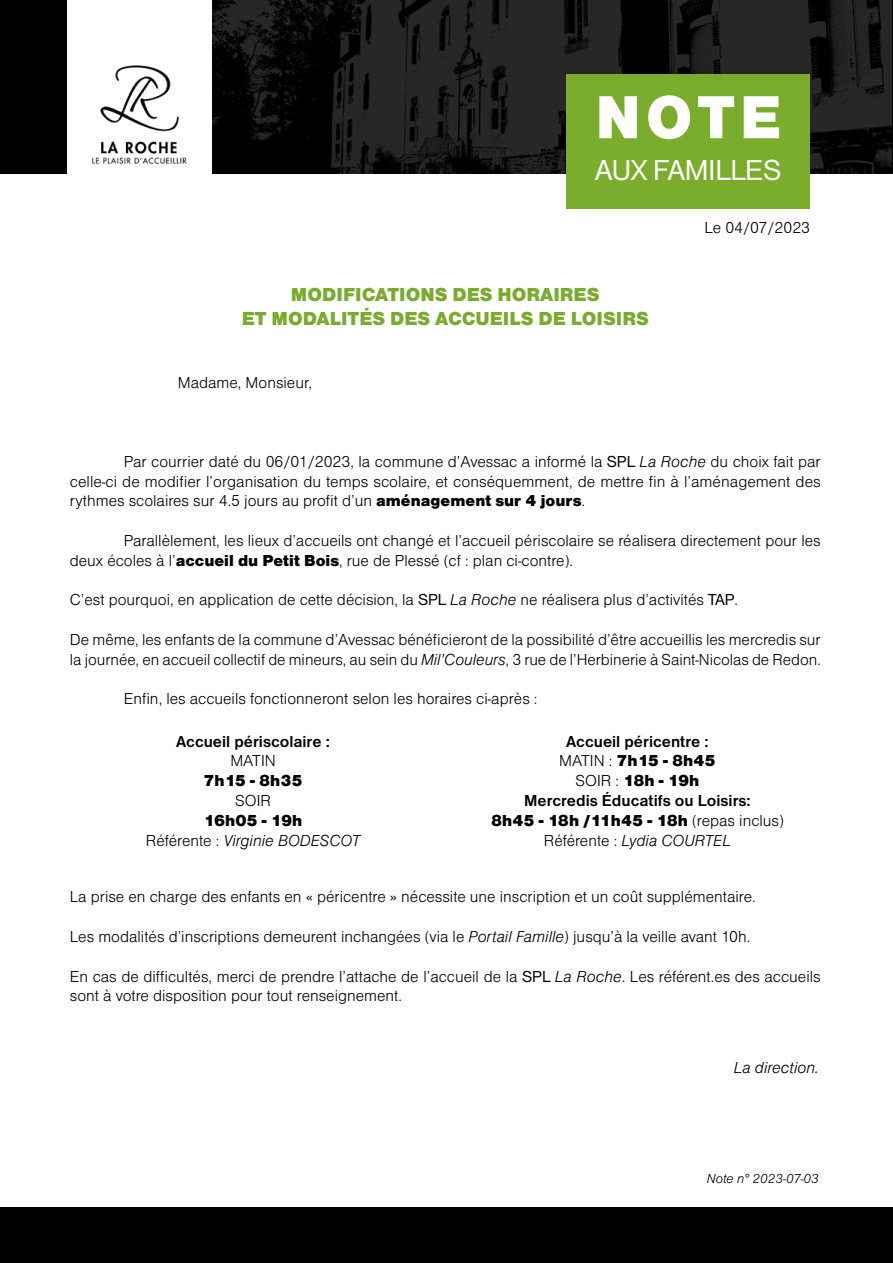
<style>
.page{position:relative;width:893px;height:1263px;background:#fff}
.page>*{position:absolute;margin:0;border:0;box-sizing:border-box;transform-origin:0 0}
.t1{font:63px "Nimbus Sans DOT Blac";color:#fff}
.t2{font:30px "Nimbus Sans DOT";color:#fff}
.t3{font:19.5px "Nimbus Sans DOT Blac";color:#79ac2c}
.t4{font:16.5px/19.8px "Nimbus Sans DOT Ligh";color:#000}
.t5{font:16.5px "Nimbus Sans DOT Blac";color:#000}
.t6{font:700 16.5px "Nimbus Sans DOT";color:#000}
.t7{font:16.5px "Nimbus Sans DOT Ligh Ital";color:#000}
.t8{font:13.5px "Nimbus Sans DOT Ligh Ital";color:#000}
.s1{font-family:"Nimbus Sans DOT"}
.s2{font-family:"Nimbus Sans DOT Ligh Ital"}
.s3{font-family:"Nimbus Sans DOT Blac"}
.s4{font-family:"Nimbus Sans DOT Ligh"}
</style>
<div class="page">
<div style="left:0;top:0;width:893px;height:173px;background:#000"></div>
<svg style="left:212px;top:0;width:680px;height:173px;fill:#222"></svg>
<div style="left:67px;top:0;width:145px;height:179px;background:#fff"></div>
<img style="left:60px;top:36px;width:160px;height:138px">
<div style="left:567px;top:75px;width:243px;height:134px;background:#79ad2b"></div>
<div style="left:0;top:1208px;width:893px;height:55px;background:#000"></div>
<p class="t1" style="left:595px;top:80px;width:188px">NOTE</p>
<p class="t2" style="left:595px;top:153px;width:188px">AUX FAMILLES</p>
<p class="t3" style="left:291px;top:283px;width:310px">MODIFICATIONS DES HORAIRES</p>
<p class="t3" style="left:242px;top:307px;width:409px">ET MODALITÉS DES ACCUEILS DE LOISIRS</p>
<p class="t4" style="left:178px;top:372px;width:136px">Madame, Monsieur,</p>
<p class="t4" style="left:704px;top:218px;width:107px">Le 04/07/2023</p>
<p class="t4" style="left:70px;top:452px;width:752px;text-align:justify;text-indent:54px">Par courrier daté du 06/01/2023, la commune d’Avessac a informé la <span class="s1">SPL</span> <span class="s2">La Roche</span> du choix fait par celle-ci de modifier l’organisation du temps scolaire, et conséquemment, de mettre fin à l’aménagement des rythmes scolaires sur 4.5 jours au profit d’un <span class="s3">aménagement sur 4 jours</span>.</p>
<p class="t4" style="left:70px;top:531px;width:752px;text-indent:54px">Parallèlement, les lieux d’accueils ont changé et l’accueil périscolaire se réalisera directement pour les deux écoles à l’<span class="s3">accueil du Petit Bois</span>, rue de Plessé (cf : plan ci-contre).</p>
<p class="t4" style="left:70px;top:590px;width:670px">C’est pourquoi, en application de cette décision, la <span class="s1">SPL</span> <span class="s2">La Roche</span> ne réalisera plus d’activités <span class="s1">TAP</span>.</p>
<p class="t4" style="left:70px;top:630px;width:752px">De même, les enfants de la commune d’Avessac bénéficieront de la possibilité d’être accueillis les mercredis sur la journée, en accueil collectif de mineurs, au sein du <span class="s2">Mil’Couleurs</span>, 3 rue de l’Herbinerie à Saint-Nicolas de Redon.</p>
<p class="t4" style="left:124px;top:689px;width:415px">Enfin, les accueils fonctionneront selon les horaires ci-après :</p>
<p class="t6" style="left:176px;top:732px;width:155px">Accueil périscolaire :</p>
<p class="t4" style="left:230px;top:751px;width:47px">MATIN</p>
<p class="t5" style="left:203px;top:771px;width:101px">7h15 - 8h35</p>
<p class="t4" style="left:235px;top:791px;width:37px">SOIR</p>
<p class="t5" style="left:204px;top:811px;width:100px">16h05 - 19h</p>
<p class="t7" style="left:146px;top:831px;width:216px"><span class="s4">Référente :</span> Virginie BODESCOT</p>
<p class="t6" style="left:566px;top:732px;width:144px">Accueil péricentre :</p>
<p class="t5" style="left:559px;top:751px;width:158px"><span class="s4">MATIN :</span> 7h15 - 8h45</p>
<p class="t5" style="left:576px;top:771px;width:125px"><span class="s4">SOIR :</span> 18h - 19h</p>
<p class="t6" style="left:524px;top:791px;width:228px">Mercredis Éducatifs ou Loisirs:</p>
<p class="t5" style="left:491px;top:811px;width:294px">8h45 - 18h /11h45 - 18h <span class="s4">(repas inclus)</span></p>
<p class="t7" style="left:544px;top:831px;width:189px"><span class="s4">Référente :</span> Lydia COURTEL</p>
<p class="t4" style="left:70px;top:887px;width:687px">La prise en charge des enfants en « péricentre » nécessite une inscription et un coût supplémentaire.</p>
<p class="t4" style="left:70px;top:927px;width:682px">Les modalités d’inscriptions demeurent inchangées (via le <span class="s2">Portail Famille</span>) jusqu’à la veille avant 10h.</p>
<p class="t4" style="left:70px;top:966px;width:752px">En cas de difficultés, merci de prendre l’attache de l’accueil de la <span class="s1">SPL</span> <span class="s2">La Roche</span>. Les référent.es des accueils sont à votre disposition pour tout renseignement.</p>
<p class="t7" style="left:734px;top:1059px;width:87px">La direction.</p>
<p class="t8" style="left:707px;top:1171px;width:113px">Note n° 2023-07-03</p>
</div>
